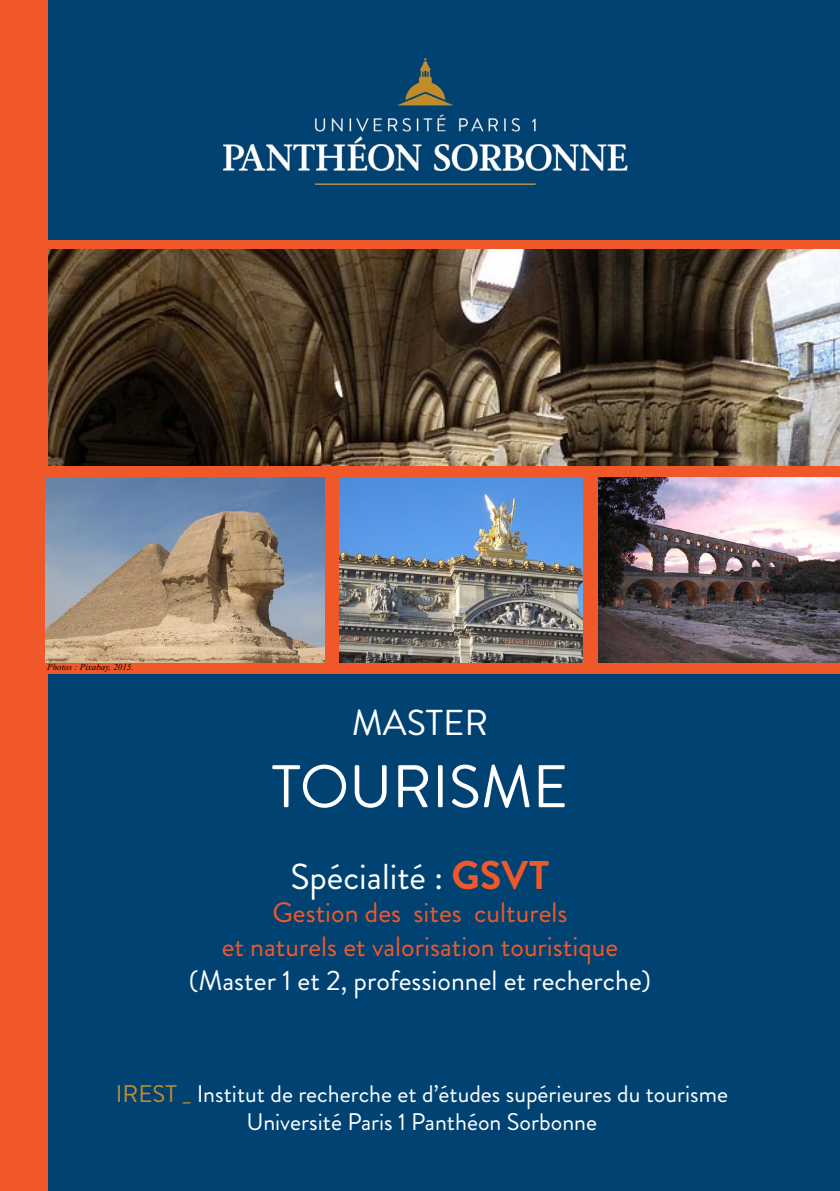
<style>
.page{position:relative;width:840px;height:1191px;background:#fff}
.page>*{position:absolute;margin:0;border:0;box-sizing:border-box;transform-origin:0 0}
.t1{font:60px "Brandon Grotesque";color:#fff}
.t2{font:36px "Brandon Grotesque";color:#fff}
.t3{font:28px/33.6px "Brandon Grotesque";color:#f15829;text-align:center}
.t4{font:28px "Brandon Grotesque";color:#fff}
.t5{font:24px/28.8px "Brandon Grotesque";color:#fff;text-align:center}
.t6{font:italic 9px "Times New Roman";color:#000}
.s1{font-weight:700;font-size:40px;color:#f15829}
.s2{color:#c28d29}
</style>
<div class="page">
<div style="left:0;top:0;width:839px;height:1191px;background:#004372"></div>
<div style="left:11px;top:240px;width:828px;height:433px;background:#f15829"></div>
<img style="left:222px;top:57px;width:406px;height:129px">
<img style="left:48px;top:249px;width:791px;height:216px">
<div style="left:0;top:0;width:47px;height:1191px;background:#f15829"></div>
<img style="left:45px;top:477px;width:279px;height:185px">
<img style="left:339px;top:477px;width:243px;height:185px">
<img style="left:598px;top:477px;width:241px;height:185px">
<p class="t6" style="left:47px;top:661px;width:88px">Photos : Pixabay, 2015.</p>
<h2 class="t2" style="left:351px;top:698px;width:138px">MASTER</h2>
<h1 class="t1" style="left:272px;top:745px;width:297px">TOURISME</h1>
<h2 class="t2" style="left:290px;top:851px;width:260px">Spécialité : <span class="s1">GSVT</span></h2>
<p class="t3" style="left:221px;top:896px;width:398px">Gestion des sites culturels<br>et naturels et valorisation touristique</p>
<p class="t4" style="left:189px;top:960px;width:463px">(Master 1 et 2, professionnel et recherche)</p>
<p class="t5" style="left:116px;top:1079px;width:613px"><span class="s2">IREST _</span> Institut de recherche et d’études supérieures du tourisme<br>Université Paris 1 Panthéon Sorbonne</p>
</div>
